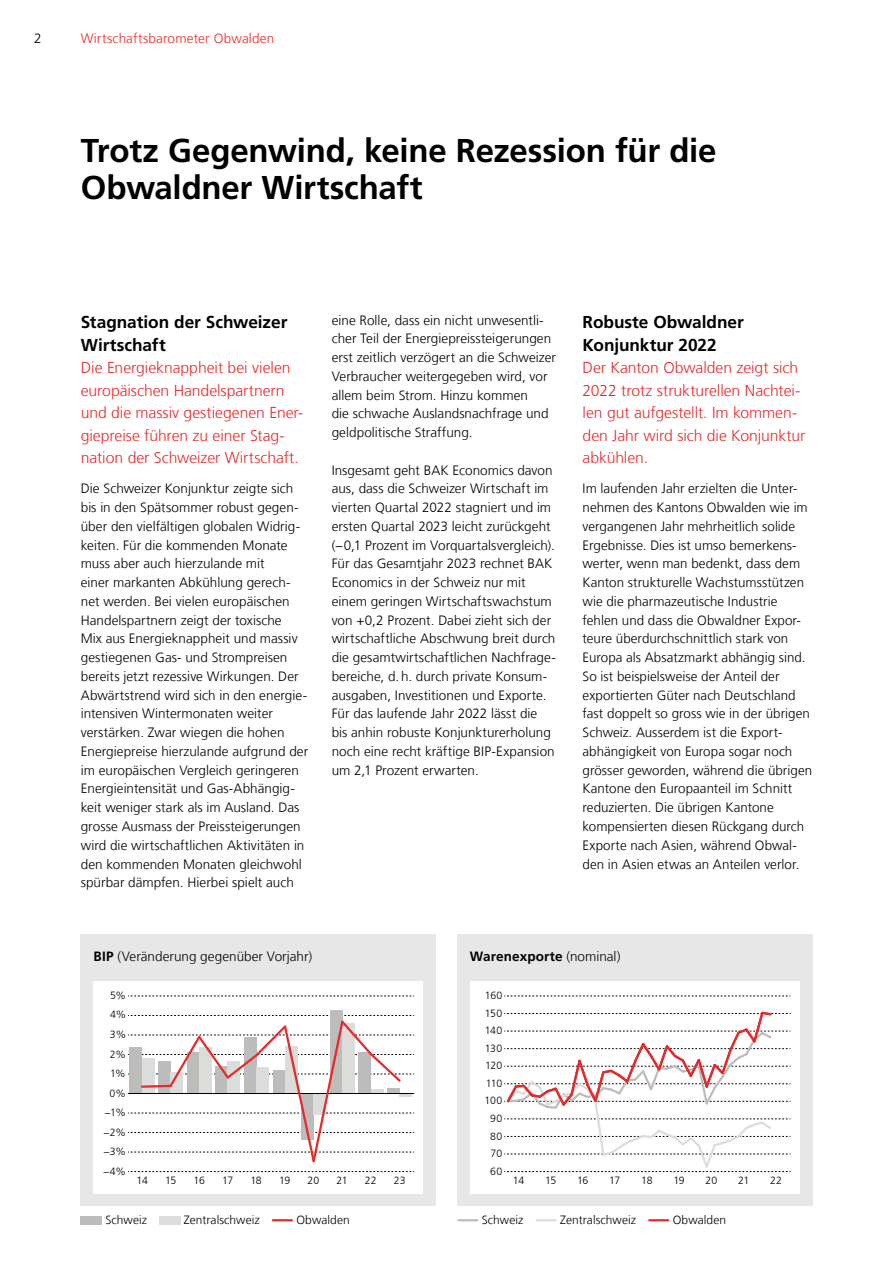
<style>
.page{position:relative;width:893px;height:1263px;background:#fff}
.page>*{position:absolute;margin:0;border:0;box-sizing:border-box;transform-origin:0 0}
.Titel{font:700 33px/37.5px "Frutiger LT Com";letter-spacing:-.005em;color:#000}
.Untertitel_1{font:700 17.25px/22.5px "Frutiger LT Com";color:#000}
.Lead_klein{font:300 15.75px/22.5px "Frutiger LT Com";letter-spacing:-.005em;color:#e42b2b}
.Grundtext{font:300 13.5px/18.8px "Frutiger LT Com";letter-spacing:.005em;color:#000}
.Grundtext_keine_Grun{font:300 13.5px "Frutiger LT Com";color:#000}
.t1{font:300 13.5px "Frutiger LT Com";letter-spacing:.015em;color:#e42b2b}
.Grundtext_keine_Grun-2{font:700 13.5px "Frutiger LT Com";letter-spacing:.01em;color:#000}
.Grundtext_keine_Grun-3{font:300 12px "Frutiger LT Com";letter-spacing:.005em;color:#000}
.t2{font:300 10.5px/19.5px "Frutiger LT Com";letter-spacing:-.03em;color:#000}
.s1{font-weight:700}
.s2{font-weight:300}
</style>
<div class="page">
<div style="left:81px;top:934px;width:355px;height:272px;background:#e7e7e7"></div>
<div style="left:457px;top:934px;width:355px;height:272px;background:#e7e7e7"></div>
<div style="left:94px;top:981px;width:329px;height:212px;background:#fff"></div>
<svg style="left:128px;top:1171px;width:286px;height:1px"></svg>
<svg style="left:128px;top:996px;width:286px;height:1px"></svg>
<div style="left:330px;top:1011px;width:12px;height:82px;background:#bcbcba"></div>
<svg style="left:128px;top:1015px;width:286px;height:148px"></svg>
<div style="left:470px;top:981px;width:329px;height:212px;background:#fff"></div>
<svg style="left:504px;top:996px;width:286px;height:1px"></svg>
<svg style="left:504px;top:1011px;width:286px;height:161px"></svg>
<div style="left:81px;top:1216px;width:21px;height:8px;background:#bcbcba"></div>
<div style="left:159px;top:1216px;width:21px;height:8px;background:#dcdcdb"></div>
<svg style="left:273px;top:1219px;width:19px;height:2px"></svg>
<svg style="left:458px;top:1219px;width:19px;height:2px"></svg>
<svg style="left:537px;top:1219px;width:19px;height:2px"></svg>
<svg style="left:649px;top:1219px;width:19px;height:2px"></svg>
<p class="Grundtext" style="left:34px;top:29px;width:9px">2</p>
<p class="t1" style="left:81px;top:31px;width:195px">Wirtschaftsbarometer Obwalden</p>
<p class="Titel" style="left:81px;top:132px;width:637px">Trotz Gegenwind, keine Rezession für die<br>Obwaldner Wirtschaft</p>
<p class="Untertitel_1" style="left:81px;top:311px;width:208px">Stagnation der Schweizer<br>Wirtschaft</p>
<p class="Lead_klein" style="left:81px;top:357px;width:224px">Die Energieknappheit bei vielen europäischen Handelspartnern und die massiv gestiegenen Ener&shy;giepreise führen zu einer Stag&shy;nation der Schweizer Wirtschaft.</p>
<p class="Grundtext" style="left:81px;top:479px;width:229px">Die Schweizer Konjunktur zeigte sich bis in den Spätsommer robust gegen&shy;über den vielfältigen globalen Widrig&shy;keiten. Für die kommenden Monate muss aber auch hierzulande mit<br>einer markanten Abkühlung gerech&shy;net werden. Bei vielen europäischen Handelspartnern zeigt der toxische<br>Mix aus Energieknappheit und massiv gestiegenen Gas- und Strompreisen bereits jetzt rezessive Wirkungen. Der Abwärtstrend wird sich in den energie&shy;intensiven Wintermonaten weiter verstärken. Zwar wiegen die hohen Energiepreise hierzulande aufgrund der im europäischen Vergleich geringeren Energieintensität und Gas-Abhängig&shy;keit weniger stark als im Ausland. Das grosse Ausmass der Preissteigerungen wird die wirtschaftlichen Aktivitäten in den kommenden Monaten gleichwohl spürbar dämpfen. Hierbei spielt auch</p>
<p class="Grundtext" style="left:332px;top:311px;width:226px">eine Rolle, dass ein nicht unwesentli&shy;cher Teil der Energiepreissteigerungen erst zeitlich verzögert an die Schweizer Verbraucher weitergegeben wird, vor allem beim Strom. Hinzu kommen<br>die schwache Auslandsnachfrage und geldpolitische Straffung.</p>
<p class="Grundtext" style="left:332px;top:461px;width:226px">Insgesamt geht BAK Economics davon aus, dass die Schweizer Wirtschaft im vierten Quartal 2022 stagniert und im ersten Quartal 2023 leicht zurückgeht (−0,1 Prozent im Vorquartalsvergleich).<br>Für das Gesamtjahr 2023 rechnet BAK Economics in der Schweiz nur mit einem geringen Wirtschaftswachstum von +0,2 Prozent. Dabei zieht sich der wirtschaftliche Abschwung breit durch die gesamtwirtschaftlichen Nachfrage&shy;bereiche, d.h. durch private Konsum&shy;ausgaben, Investitionen und Exporte.<br>Für das laufende Jahr 2022 lässt die bis anhin robuste Konjunkturerholung noch eine recht kräftige BIP-Expansion um 2,1 Prozent erwarten.</p>
<p class="Untertitel_1" style="left:583px;top:311px;width:163px">Robuste Obwaldner<br>Konjunktur 2022</p>
<p class="Lead_klein" style="left:583px;top:357px;width:224px">Der Kanton Obwalden zeigt sich<br>2022 trotz strukturellen Nachtei&shy;len gut aufgestellt. Im kommen&shy;den Jahr wird sich die Konjunktur abkühlen.</p>
<p class="Grundtext" style="left:583px;top:479px;width:231px">Im laufenden Jahr erzielten die Unter&shy;nehmen des Kantons Obwalden wie im vergangenen Jahr mehrheitlich solide Ergebnisse. Dies ist umso bemerkens&shy;werter, wenn man bedenkt, dass dem Kanton strukturelle Wachstumsstützen wie die pharmazeutische Industrie fehlen und dass die Obwaldner Expor&shy;teure überdurchschnittlich stark von Europa als Absatzmarkt abhängig sind.<br>So ist beispielsweise der Anteil der exportierten Güter nach Deutschland fast doppelt so gross wie in der übrigen Schweiz. Ausserdem ist die Export&shy;abhängigkeit von Europa sogar noch grösser geworden, während die übrigen Kantone den Europaanteil im Schnitt reduzierten. Die übrigen Kantone kompensierten diesen Rückgang durch Exporte nach Asien, während Obwal&shy;den in Asien etwas an Anteilen verlor.</p>
<p class="Grundtext_keine_Grun" style="left:94px;top:949px;width:220px"><span class="s1">BIP</span> (Veränderung gegenüber Vorjahr)</p>
<p class="Grundtext_keine_Grun-2" style="left:470px;top:949px;width:152px">Warenexporte <span class="s2">(nominal)</span></p>
<p class="t2" style="left:110px;top:986px;width:18px">5%</p>
<p class="t2" style="left:485px;top:986px;width:19px">160</p>
<p class="t2" style="left:110px;top:1005px;width:17px">4%</p>
<p class="t2" style="left:485px;top:1003px;width:19px">150</p>
<p class="t2" style="left:110px;top:1025px;width:18px">3%</p>
<p class="t2" style="left:485px;top:1021px;width:19px">140</p>
<p class="t2" style="left:110px;top:1044px;width:18px">2%<br>1%</p>
<p class="t2" style="left:485px;top:1038px;width:19px">130</p>
<p class="t2" style="left:485px;top:1056px;width:18px">120</p>
<p class="t2" style="left:486px;top:1073px;width:18px">110</p>
<p class="t2" style="left:110px;top:1083px;width:18px">0%</p>
<p class="t2" style="left:485px;top:1091px;width:19px">100</p>
<p class="t2" style="left:104px;top:1103px;width:23px">−1%</p>
<p class="t2" style="left:104px;top:1142px;width:24px">−3%</p>
<p class="t2" style="left:104px;top:1122px;width:24px">−2%</p>
<p class="t2" style="left:103px;top:1161px;width:24px">−4%</p>
<p class="t2" style="left:137px;top:1170px;width:13px">14</p>
<p class="t2" style="left:165px;top:1170px;width:13px">15</p>
<p class="t2" style="left:194px;top:1170px;width:13px">16</p>
<p class="t2" style="left:222px;top:1170px;width:13px">17</p>
<p class="t2" style="left:250px;top:1170px;width:13px">18</p>
<p class="t2" style="left:279px;top:1170px;width:13px">19</p>
<p class="t2" style="left:308px;top:1170px;width:13px">20</p>
<p class="t2" style="left:336px;top:1170px;width:13px">21</p>
<p class="t2" style="left:365px;top:1170px;width:13px">22</p>
<p class="t2" style="left:394px;top:1170px;width:13px">23</p>
<p class="t2" style="left:490px;top:1109px;width:14px">90</p>
<p class="t2" style="left:490px;top:1126px;width:13px">80</p>
<p class="t2" style="left:491px;top:1144px;width:13px">70</p>
<p class="t2" style="left:490px;top:1161px;width:13px">60</p>
<p class="t2" style="left:513px;top:1170px;width:13px">14</p>
<p class="t2" style="left:545px;top:1170px;width:13px">15</p>
<p class="t2" style="left:577px;top:1170px;width:13px">16</p>
<p class="t2" style="left:609px;top:1170px;width:13px">17</p>
<p class="t2" style="left:641px;top:1170px;width:13px">18</p>
<p class="t2" style="left:673px;top:1170px;width:13px">19</p>
<p class="t2" style="left:706px;top:1170px;width:13px">20</p>
<p class="t2" style="left:738px;top:1170px;width:13px">21</p>
<p class="t2" style="left:770px;top:1170px;width:13px">22</p>
<p class="Grundtext_keine_Grun-3" style="left:105px;top:1213px;width:43px">Schweiz</p>
<p class="Grundtext_keine_Grun-3" style="left:184px;top:1213px;width:78px">Zentralschweiz</p>
<p class="Grundtext_keine_Grun-3" style="left:296px;top:1213px;width:55px">Obwalden</p>
<p class="Grundtext_keine_Grun-3" style="left:482px;top:1213px;width:43px">Schweiz</p>
<p class="Grundtext_keine_Grun-3" style="left:560px;top:1213px;width:78px">Zentralschweiz</p>
<p class="Grundtext_keine_Grun-3" style="left:673px;top:1213px;width:55px">Obwalden</p>
</div>
